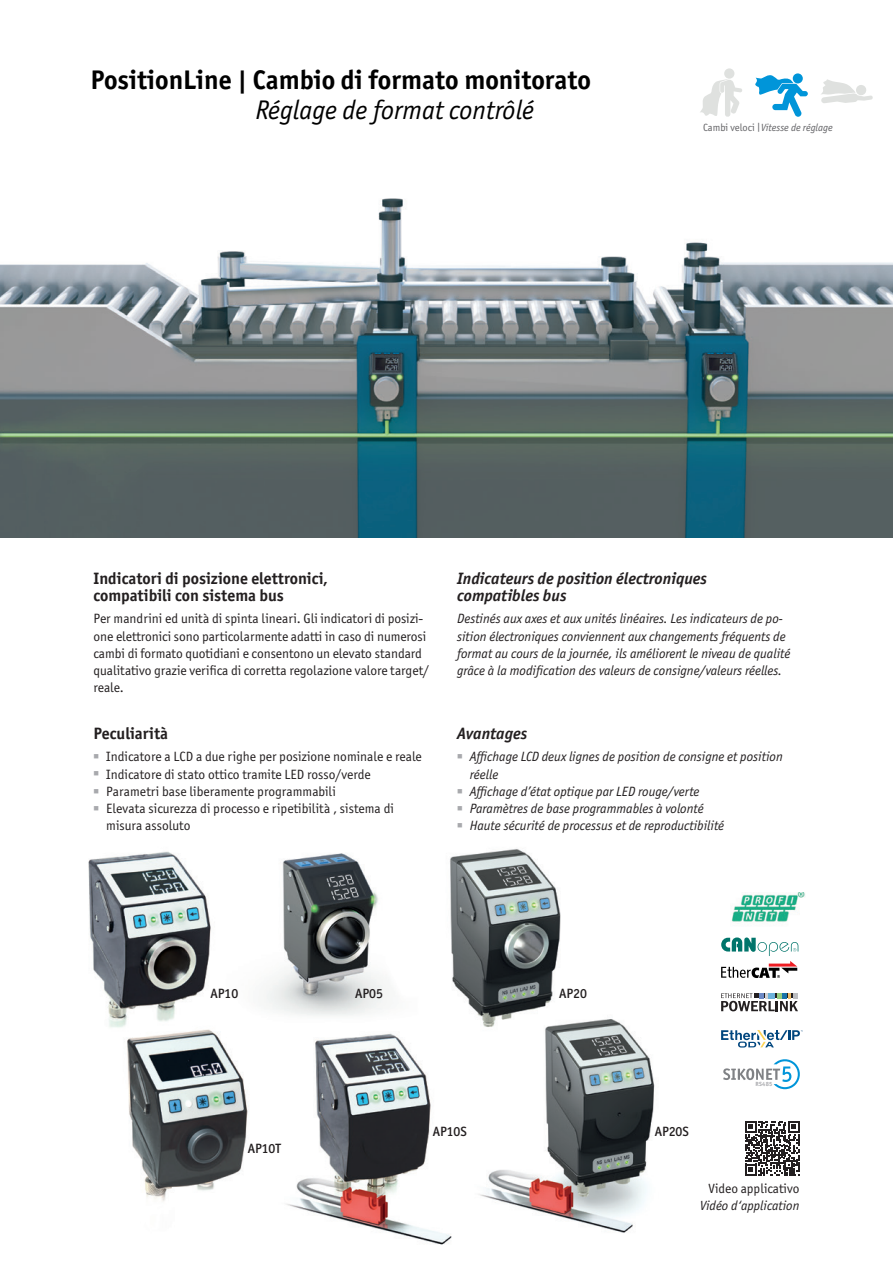
<style>
.page{position:relative;width:893px;height:1263px;background:#fff}
.page>*{position:absolute;margin:0;border:0;box-sizing:border-box;transform-origin:0 0}
.t1{font:700 27px "Officina Sans ITC Pro";color:#000}
.t2{font:italic 27px "Officina Sans ITC Pro";color:#000}
.t3{font:700 16.5px/17.2px "Officina Sans ITC Pro";color:#231f20}
.t4{font:italic 700 16.5px/17.2px "Officina Sans ITC Pro";color:#231f20}
.t5{font:13.5px/17.2px "Officina Sans ITC Pro";color:#231f20}
.t6{font:italic 13.5px/17.2px "Officina Sans ITC Pro";color:#231f20}
.t7{font:500 13.5px "Officina Sans ITC Pro";color:#231f20}
.t8{font:italic 13.35px "Officina Sans ITC Pro";color:#231f20}
.t9{font:13.35px "Officina Sans ITC Pro";color:#231f20}
.t10{font:italic 10.5px "Officina Sans ITC Pro";color:#636366}
.t11{font:700 6px "Officina Sans ITC Pro";letter-spacing:.04em;color:#a8a9ad}
.s1{font-style:normal}
</style>
<div class="page">
<img style="left:88px;top:849px;width:567px;height:396px">
<img style="left:721px;top:937px;width:77px;height:19px">
<svg style="left:721px;top:961px;width:76px;height:17px"></svg>
<svg style="left:721px;top:1030px;width:82px;height:17px"></svg>
<svg style="left:721px;top:993px;width:77px;height:18px"></svg>
<img style="left:731px;top:892px;width:74px;height:30px">
<svg style="left:723px;top:1059px;width:77px;height:30px"></svg>
<img style="left:0;top:198px;width:893px;height:339px">
<div style="left:724px;top:68px;width:10px;height:11px;background:#dfe1df;border-radius:50%"></div>
<svg style="left:700px;top:79px;width:42px;height:38px"></svg>
<svg style="left:821px;top:79px;width:52px;height:24px"></svg>
<svg style="left:755px;top:75px;width:53px;height:42px"></svg>
<div style="left:793px;top:73px;width:10px;height:10px;background:#0095d9;border-radius:50%"></div>
<svg style="left:745px;top:1121px;width:54px;height:54px"></svg>
<h1 class="t1" style="left:90px;top:63px;width:502px">PositionLine | Cambio di formato monitorato</h1>
<h1 class="t2" style="left:255px;top:94px;width:280px">Réglage de format contrôlé</h1>
<p class="t10" style="left:703px;top:122px;width:131px"><span class="s1">Cambi veloci |</span>Vitesse de réglage</p>
<p class="t3" style="left:94px;top:569px;width:236px">Indicatori di posizione elettronici, compatibili con sistema bus</p>
<p class="t5" style="left:94px;top:610px;width:337px">Per mandrini ed unità di spinta lineari. Gli indicatori di posizi&shy;one elettronici sono particolarmente adatti in caso di numerosi cambi di formato quotidiani e consentono un elevato standard qualitativo grazie verifica di corretta regolazione valore target/ reale.</p>
<p class="t3" style="left:94px;top:724px;width:76px">Peculiarità</p>
<p class="t5" style="left:94px;top:748px;width:330px"><sup>■</sup> Indicatore a LCD a due righe per posizione nominale e reale</p>
<p class="t5" style="left:94px;top:765px;width:279px"><sup>■</sup> Indicatore di stato ottico tramite LED rosso/verde</p>
<p class="t5" style="left:94px;top:783px;width:244px"><sup>■</sup> Parametri base liberamente programmabili</p>
<p class="t5" style="left:106px;top:800px;width:289px;text-indent:-13px"><sup>■</sup> Elevata sicurezza di processo e ripetibilità , sistema di misura assoluto</p>
<p class="t4" style="left:457px;top:569px;width:251px">Indicateurs de position électroniques compatibles bus</p>
<p class="t6" style="left:457px;top:610px;width:335px">Destinés aux axes et aux unités linéaires. Les indicateurs de po&shy;sition électroniques conviennent aux changements fréquents de format au cours de la journée, ils améliorent le niveau de qualité grâce à la modification des valeurs de consigne/valeurs réelles.</p>
<p class="t4" style="left:457px;top:725px;width:72px">Avantages</p>
<p class="t6" style="left:470px;top:748px;width:314px;text-indent:-13px"><sup>■</sup> Affichage LCD deux lignes de position de consigne et position réelle</p>
<p class="t6" style="left:457px;top:783px;width:244px"><sup>■</sup> Affichage d’état optique par LED rouge/verte</p>
<p class="t6" style="left:457px;top:800px;width:248px"><sup>■</sup> Paramètres de base programmables à volonté</p>
<p class="t6" style="left:457px;top:817px;width:269px"><sup>■</sup> Haute sécurité de processus et de reproductibilité</p>
<p class="t7" style="left:210px;top:985px;width:29px">AP10</p>
<p class="t7" style="left:559px;top:985px;width:29px">AP20</p>
<p class="t7" style="left:355px;top:985px;width:29px">AP05</p>
<p class="t7" style="left:248px;top:1140px;width:35px">AP10T</p>
<p class="t7" style="left:433px;top:1123px;width:36px">AP10S</p>
<p class="t7" style="left:655px;top:1123px;width:36px">AP20S</p>
<p class="t11" style="left:756px;top:1080px;width:18px">RS485</p>
<p class="t9" style="left:708px;top:1180px;width:93px">Video applicativo</p>
<p class="t8" style="left:700px;top:1198px;width:101px">Vidéo d‘application</p>
</div>
